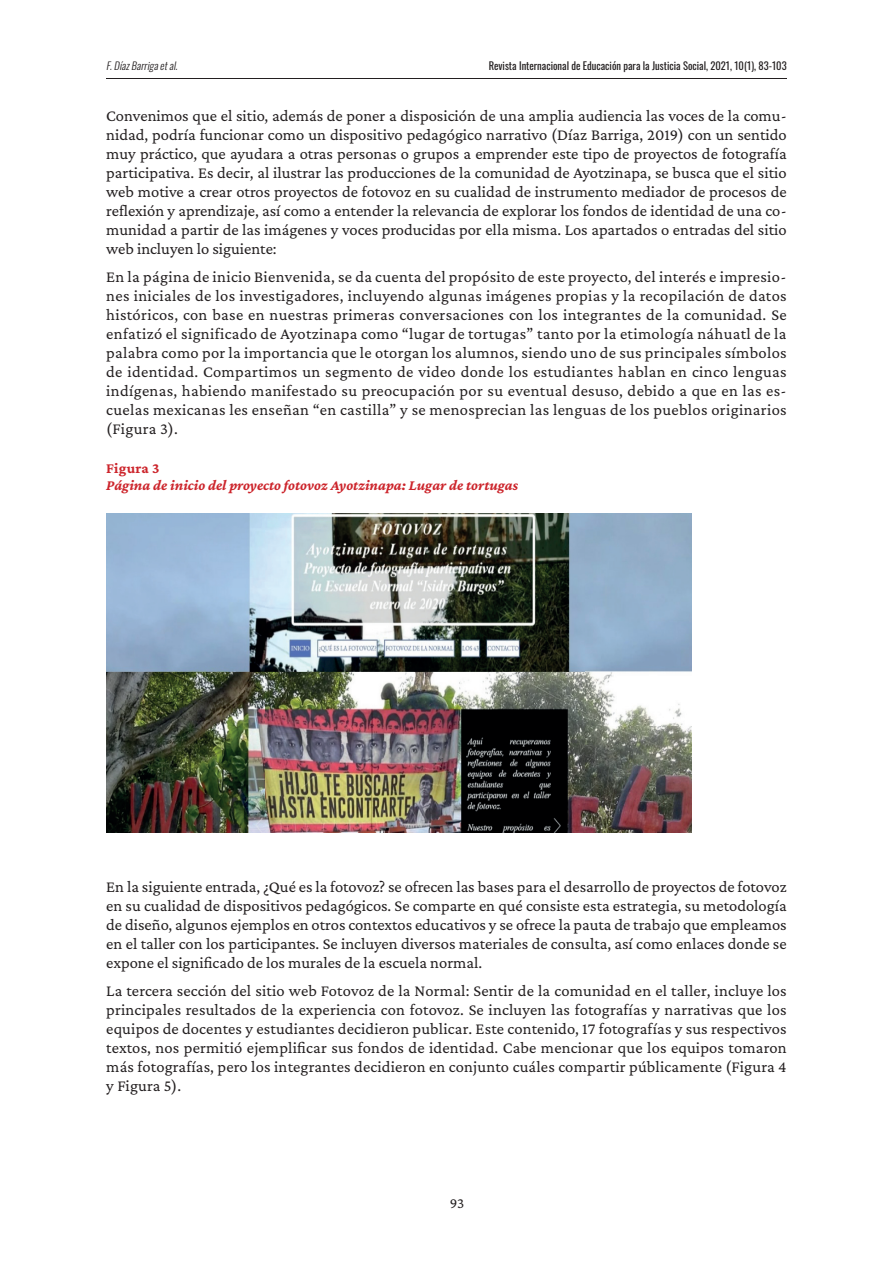
<style>
.page{position:relative;width:893px;height:1263px;background:#fff}
.page>*{position:absolute;margin:0;border:0;box-sizing:border-box;transform-origin:0 0}
.t1{font:16.5px/18.9px "Crimson Pro";color:#231f20;text-align:justify}
.t2{font:italic 700 15px "Crimson Pro";color:#cc242b}
.t3{font:700 15px "Crimson Pro";letter-spacing:.015em;color:#cc242b}
.t4{font:15px "Crimson Pro";color:#231f20}
.t5{font:10.5px "Oswald";color:#231f20}
.t6{font:italic 300 10.5px "Oswald";color:#231f20}
</style>
<div class="page">
<hr style="left:106px;top:78px;width:681px;height:1px;background:#231f20">
<img style="left:106px;top:513px;width:586px;height:320px">
<p class="t5" style="left:489px;top:56px;width:299px">Revista Internacional de Educación para la Justicia Social, 2021, 10(1), 83-103</p>
<p class="t1" style="left:106px;top:106px;width:682px">Convenimos que el sitio, además de poner a disposición de una amplia audiencia las voces de la comu&shy;nidad, podría funcionar como un dispositivo pedagógico narrativo (Díaz Barriga, 2019) con un sentido muy práctico, que ayudara a otras personas o grupos a emprender este tipo de proyectos de fotografía participativa. Es decir, al ilustrar las producciones de la comunidad de Ayotzinapa, se busca que el sitio web motive a crear otros proyectos de fotovoz en su cualidad de instrumento mediador de procesos de reflexión y aprendizaje, así como a entender la relevancia de explorar los fondos de identidad de una co&shy;munidad a partir de las imágenes y voces producidas por ella misma. Los apartados o entradas del sitio web incluyen lo siguiente:</p>
<p class="t1" style="left:106px;top:267px;width:682px">En la página de inicio Bienvenida, se da cuenta del propósito de este proyecto, del interés e impresio&shy;nes iniciales de los investigadores, incluyendo algunas imágenes propias y la recopilación de datos históricos, con base en nuestras primeras conversaciones con los integrantes de la comunidad. Se enfatizó el significado de Ayotzinapa como “lugar de tortugas” tanto por la etimología náhuatl de la palabra como por la importancia que le otorgan los alumnos, siendo uno de sus principales símbolos de identidad. Compartimos un segmento de video donde los estudiantes hablan en cinco lenguas indígenas, habiendo manifestado su preocupación por su eventual desuso, debido a que en las es&shy;cuelas mexicanas les enseñan “en castilla” y se menosprecian las lenguas de los pueblos originarios (Figura 3).</p>
<p class="t3" style="left:106px;top:458px;width:55px">Figura 3</p>
<p class="t2" style="left:106px;top:476px;width:413px">Página de inicio del proyecto fotovoz Ayotzinapa: Lugar de tortugas</p>
<p class="t6" style="left:106px;top:56px;width:76px">F.DíazBarrigaetal.</p>
<p class="t1" style="left:106px;top:877px;width:682px">En la siguiente entrada, ¿Qué es la fotovoz? se ofrecen las bases para el desarrollo de proyectos de fotovoz en su cualidad de dispositivos pedagógicos. Se comparte en qué consiste esta estrategia, su metodología de diseño, algunos ejemplos en otros contextos educativos y se ofrece la pauta de trabajo que empleamos en el taller con los participantes. Se incluyen diversos materiales de consulta, así como enlaces donde se expone el significado de los murales de la escuela normal.</p>
<p class="t1" style="left:106px;top:980px;width:682px">La tercera sección del sitio web Fotovoz de la Normal: Sentir de la comunidad en el taller, incluye los principales resultados de la experiencia con fotovoz. Se incluyen las fotografías y narrativas que los equipos de docentes y estudiantes decidieron publicar. Este contenido, 17 fotografías y sus respectivos textos, nos permitió ejemplificar sus fondos de identidad. Cabe mencionar que los equipos tomaron más fotografías, pero los integrantes decidieron en conjunto cuáles compartir públicamente (Figura 4 y Figura 5).</p>
<p class="t4" style="left:450px;top:1193px;width:16px">93</p>
</div>
